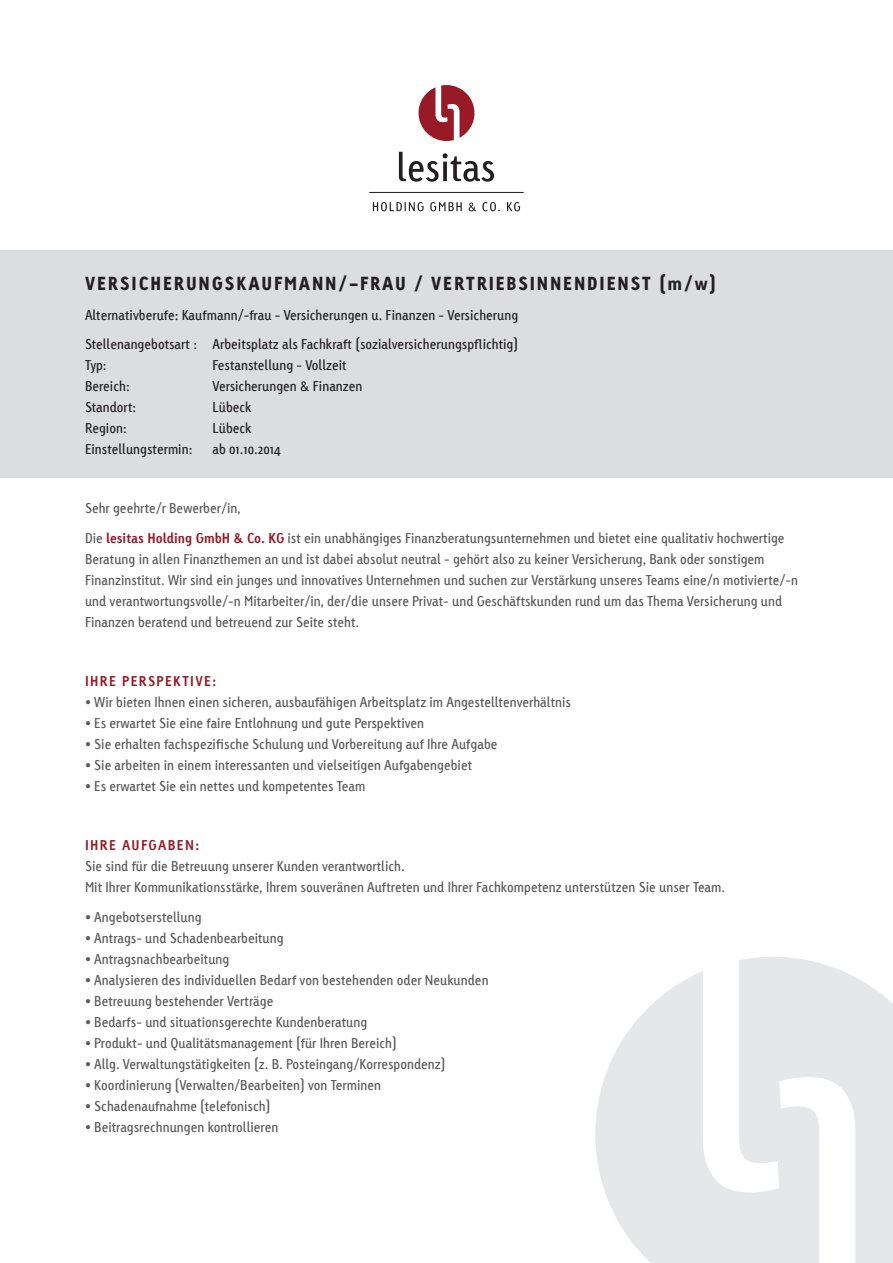
<style>
.page{position:relative;width:893px;height:1263px;background:#fff}
.page>*{position:absolute;margin:0;border:0;box-sizing:border-box;transform-origin:0 0}
.t1{font:900 18px "Linotype Tetria";letter-spacing:.1em;color:#231f20}
.t2{font:13.5px/21px "Linotype Tetria";color:#57585a}
.t3{font:13.5px/29.5px "Linotype Tetria";color:#231f20}
.t4{font:700 13.5px "Linotype Tetria";letter-spacing:.1em;color:#981a26}
.s1{font-weight:700;color:#981a26}
</style>
<div class="page">
<svg style="left:373px;top:202px;width:147px;height:9px"></svg>
<svg style="left:418px;top:85px;width:56px;height:56px"></svg>
<hr style="left:369px;top:192px;width:155px;height:1px;background:#231f20">
<svg style="left:399px;top:152px;width:95px;height:30px"></svg>
<div style="left:0;top:250px;width:893px;height:227px;background:#dcdddf"></div>
<svg style="left:595px;top:957px;width:298px;height:306px;fill:#e6e7e9"></svg>
<h1 class="t1" style="left:85px;top:272px;width:633px">VERSICHERUNGSKAUFMANN/-FRAU / VERTRIEBSINNENDIENST (m/w)</h1>
<p class="t3" style="left:85px;top:300px;width:435px">Alternativberufe: Kaufmann/-frau - Versicherungen u. Finanzen - Versicherung<br>Stellenangebotsart : Arbeitsplatz als Fachkraft (sozialversicherungspflichtig)</p>
<p class="t3" style="left:85px;top:351px;width:23px">Typ:</p>
<p class="t3" style="left:213px;top:351px;width:136px">Festanstellung - Vollzeit</p>
<p class="t3" style="left:85px;top:372px;width:46px">Bereich:</p>
<p class="t3" style="left:213px;top:372px;width:152px">Versicherungen &amp; Finanzen</p>
<p class="t3" style="left:85px;top:393px;width:53px">Standort:</p>
<p class="t3" style="left:213px;top:393px;width:41px">Lübeck</p>
<p class="t3" style="left:85px;top:414px;width:43px">Region:</p>
<p class="t3" style="left:213px;top:414px;width:41px">Lübeck</p>
<p class="t3" style="left:85px;top:435px;width:109px">Einstellungstermin:</p>
<p class="t3" style="left:213px;top:435px;width:70px">ab 01.10.2014</p>
<p class="t2" style="left:85px;top:494px;width:701px;line-height:29.5px">Sehr geehrte/r Bewerber/in,<br>Die <span class="s1">lesitas Holding GmbH &amp; Co. KG</span> ist ein unabhängiges Finanzberatungsunternehmen und bietet eine qualitativ hochwertige</p>
<p class="t2" style="left:85px;top:549px;width:714px">Beratung in allen Finanzthemen an und ist dabei absolut neutral - gehört also zu keiner Versicherung, Bank oder sonstigem Finanzinstitut. Wir sind ein junges und innovatives Unternehmen und suchen zur Verstärkung unseres Teams eine/n motivierte/-n und verantwortungsvolle/-n Mitarbeiter/in, der/die unsere Privat- und Geschäftskunden rund um das Thema Versicherung und Finanzen beratend und betreuend zur Seite steht.</p>
<p class="t4" style="left:85px;top:673px;width:133px">IHRE PERSPEKTIVE:</p>
<p class="t2" style="left:85px;top:692px;width:487px">• Wir bieten Ihnen einen sicheren, ausbaufähigen Arbeitsplatz im Angestelltenverhältnis</p>
<p class="t2" style="left:85px;top:713px;width:341px">• Es erwartet Sie eine faire Entlohnung und gute Perspektiven</p>
<p class="t2" style="left:85px;top:734px;width:414px">• Sie erhalten fachspezifische Schulung und Vorbereitung auf Ihre Aufgabe</p>
<p class="t2" style="left:85px;top:755px;width:389px">• Sie arbeiten in einem interessanten und vielseitigen Aufgabengebiet</p>
<p class="t2" style="left:85px;top:776px;width:282px">• Es erwartet Sie ein nettes und kompetentes Team</p>
<p class="t4" style="left:85px;top:837px;width:116px">IHRE AUFGABEN:</p>
<p class="t2" style="left:85px;top:856px;width:642px">Sie sind für die Betreuung unserer Kunden verantwortlich.<br>Mit Ihrer Kommunikationsstärke, Ihrem souveränen Auftreten und Ihrer Fachkompetenz unterstützen Sie unser Team.</p>
<p class="t2" style="left:85px;top:906px;width:118px">• Angebotserstellung</p>
<p class="t2" style="left:85px;top:927px;width:200px">• Antrags- und Schadenbearbeitung</p>
<p class="t2" style="left:85px;top:948px;width:146px">• Antragsnachbearbeitung</p>
<p class="t2" style="left:85px;top:969px;width:405px">• Analysieren des individuellen Bedarf von bestehenden oder Neukunden</p>
<p class="t2" style="left:85px;top:990px;width:190px">• Betreuung bestehender Verträge</p>
<p class="t2" style="left:85px;top:1011px;width:284px">• Bedarfs- und situationsgerechte Kundenberatung</p>
<p class="t2" style="left:85px;top:1032px;width:313px">• Produkt- und Qualitätsmanagement (für Ihren Bereich)</p>
<p class="t2" style="left:85px;top:1053px;width:362px">• Allg. Verwaltungstätigkeiten (z. B. Posteingang/Korrespondenz)</p>
<p class="t2" style="left:85px;top:1074px;width:297px">• Koordinierung (Verwalten/Bearbeiten) von Terminen</p>
<p class="t2" style="left:85px;top:1095px;width:187px">• Schadenaufnahme (telefonisch)</p>
<p class="t2" style="left:85px;top:1116px;width:195px">• Beitragsrechnungen kontrollieren</p>
</div>
